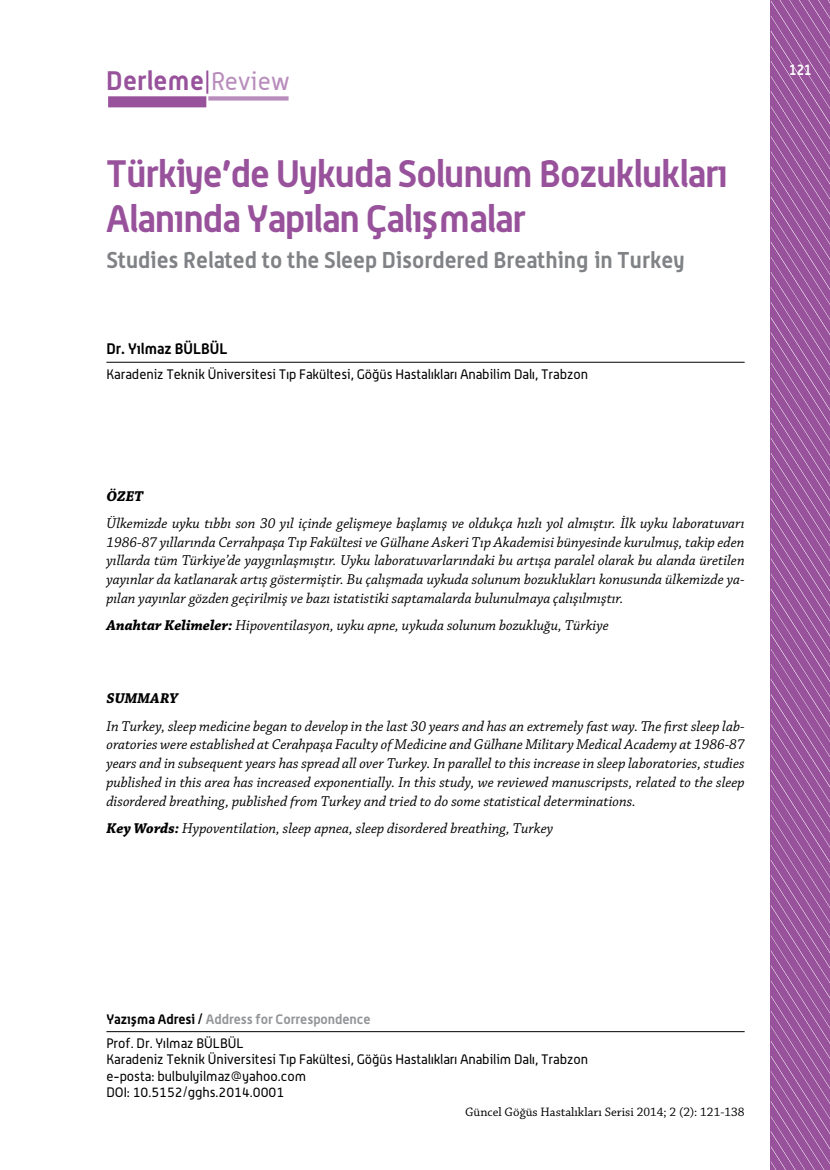
<style>
.page{position:relative;width:830px;height:1170px;background:#fff}
.page>*{position:absolute;margin:0;border:0;box-sizing:border-box;transform-origin:0 0}
.t1{font:700 37.5px/45px "Alwyn";letter-spacing:-.025em;color:#98529b}
.t2{font:700 26.25px "Alwyn";letter-spacing:.01em;color:#98529b}
.t3{font:700 22.5px "Alwyn";color:#808285}
.t4{font:italic 15px/18.8px "Chaparral Pro";color:#000;text-align:justify}
.t5{font:700 15px "Alwyn";color:#000}
.t6{font:italic 700 15px "Chaparral Pro";color:#000}
.t7{font:700 15px "Alwyn";color:#fff;scale:.85 1}
.t8{font:13.5px/16.2px "Alwyn";color:#000}
.t9{font:700 13.5px/24.6px "Alwyn";letter-spacing:-.005em;color:#939598}
.t10{font:12.9px "Chaparral Pro";color:#000}
.s1{font-weight:400;font-size:25.05px;color:#b88dbc}
.s2{font-weight:700}
.s3{color:#000}
.s4{font-weight:400;color:#000}
</style>
<div class="page">
<svg style="left:770px;top:0;width:59px;height:1169px;background:#9d5ba0"></svg>
<hr style="left:206px;top:70px;width:2px;height:24px;background:#98529b">
<div style="left:108px;top:96px;width:98px;height:11px;background:#98529b"></div>
<div style="left:208px;top:96px;width:80px;height:5px;background:#b88dbc"></div>
<hr style="left:106px;top:362px;width:638px;height:1px;background:#000">
<hr style="left:106px;top:1031px;width:638px;height:1px;background:#000">
<h2 class="t2" style="left:106px;top:64px;width:185px">Derleme <span class="s1">Review</span></h2>
<h1 class="t1" style="left:106px;top:150px;width:622px">Türkiye’de Uykuda Solunum Bozuklukları<br>Alanında Yapılan Çalışmalar</h1>
<h3 class="t3" style="left:106px;top:246px;width:579px">Studies Related to the Sleep Disordered Breathing in Turkey</h3>
<p class="t5" style="left:106px;top:339px;width:123px">Dr. Yılmaz BÜLBÜL</p>
<p class="t8" style="left:106px;top:365px;width:483px">Karadeniz Teknik Üniversitesi Tıp Fakültesi, Göğüs Hastalıkları Anabilim Dalı, Trabzon</p>
<p class="t6" style="left:106px;top:487px;width:38px">ÖZET</p>
<p class="t4" style="left:106px;top:514px;width:639px">Ülkemizde uyku tıbbı son 30 yıl içinde gelişmeye başlamış ve oldukça hızlı yol almıştır. İlk uyku laboratuvarı 1986-87 yıllarında Cerrahpaşa Tıp Fakültesi ve Gülhane Askeri Tıp Akademisi bünyesinde kurulmuş, takip eden yıllarda tüm Türkiye’de yaygınlaşmıştır. Uyku laboratuvarlarındaki bu artışa paralel olarak bu alanda üretilen yayınlar da katlanarak artış göstermiştir. Bu çalışmada uykuda solunum bozuklukları konusunda ülkemizde ya&shy;pılan yayınlar gözden geçirilmiş ve bazı istatistiki saptamalarda bulunulmaya çalışılmıştır.</p>
<p class="t4" style="left:106px;top:616px;width:503px"><span class="s2">Anahtar Kelimeler:</span> Hipoventilasyon, uyku apne, uykuda solunum bozukluğu, Türkiye</p>
<p class="t6" style="left:106px;top:689px;width:73px">SUMMARY</p>
<p class="t4" style="left:106px;top:717px;width:639px">In Turkey, sleep medicine began to develop in the last 30 years and has an extremely fast way. The first sleep lab&shy;oratories were established at Cerahpaşa Faculty of Medicine and Gülhane Military Medical Academy at 1986-87 years and in subsequent years has spread all over Turkey. In parallel to this increase in sleep laboratories, studies published in this area has increased exponentially. In this study, we reviewed manuscripsts, related to the sleep disordered breathing, published from Turkey and tried to do some statistical determinations.</p>
<p class="t4" style="left:106px;top:819px;width:448px"><span class="s2">Key Words:</span> Hypoventilation, sleep apnea, sleep disordered breathing, Turkey</p>
<p class="t7" style="left:788px;top:61px;width:28px">121</p>
<p class="t9" style="left:106px;top:1006px;width:265px"><span class="s3">Yazışma Adresi /</span> Address for Correspondence<br><span class="s4">Prof. Dr. Yılmaz BÜLBÜL</span></p>
<p class="t8" style="left:106px;top:1051px;width:483px">Karadeniz Teknik Üniversitesi Tıp Fakültesi, Göğüs Hastalıkları Anabilim Dalı, Trabzon e-posta: bulbulyilmaz@yahoo.com<br>DOI: 10.5152/gghs.2014.0001</p>
<p class="t10" style="left:465px;top:1104px;width:281px">Güncel Göğüs Hastalıkları Serisi 2014; 2 (2): 121-138</p>
</div>
